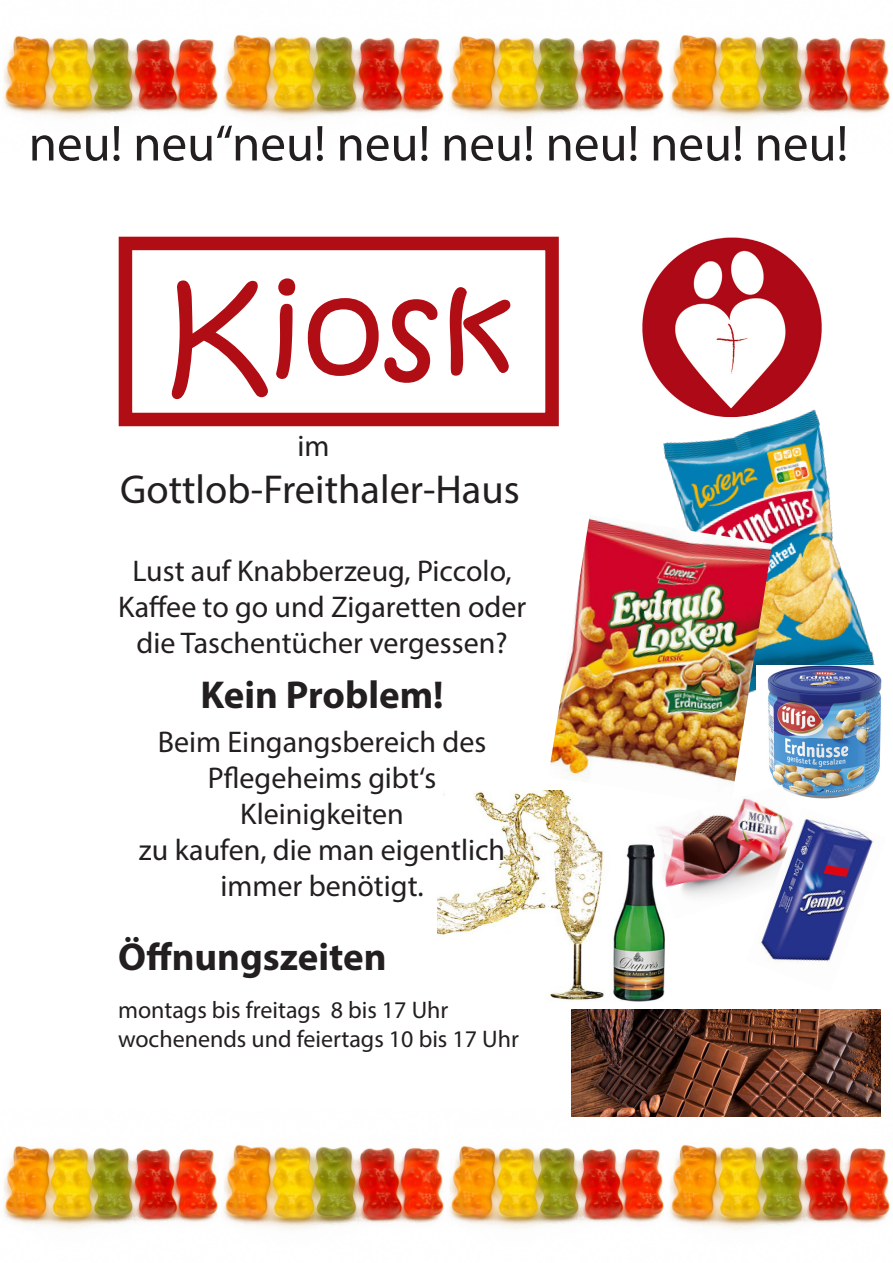
<style>
.page{position:relative;width:893px;height:1263px;background:#fff}
.page>*{position:absolute;margin:0;border:0;box-sizing:border-box;transform-origin:0 0}
.t1{font:127.35px "Kristen ITC";color:#b00d15}
.t2{font:51px "Myriad Pro";color:#231f20}
.t3{font:40.5px "Myriad Pro";color:#231f20}
.t4{font:700 39px "Myriad Pro";color:#231f20}
.t5{font:30px/36px "Myriad Pro";color:#231f20;text-align:center}
.t6{font:24px/28.8px "Myriad Pro";color:#231f20}
</style>
<div class="page">
<img style="left:438px;top:791px;width:226px;height:210px">
<img style="left:3px;top:34px;width:887px;height:86px">
<div style="left:119px;top:237px;width:440px;height:189px;border:14px solid #b00d15"></div>
<img style="left:642px;top:237px;width:180px;height:171px">
<img style="left:3px;top:1110px;width:887px;height:120px">
<img style="left:663px;top:408px;width:212px;height:257px">
<img style="left:548px;top:515px;width:224px;height:290px">
<img style="left:757px;top:665px;width:125px;height:134px">
<img style="left:572px;top:1010px;width:308px;height:106px">
<img style="left:646px;top:784px;width:164px;height:135px">
<img style="left:746px;top:807px;width:128px;height:155px">
<p class="t2" style="left:29px;top:112px;width:821px">neu! neu“neu! neu! neu! neu! neu! neu!</p>
<p class="t1" style="left:165px;top:250px;width:350px">Kiosk</p>
<p class="t5" style="left:298px;top:428px;width:34px">im</p>
<p class="t3" style="left:120px;top:465px;width:401px">Gottlob-Freithaler-Haus</p>
<p class="t5" style="left:118px;top:552px;width:410px">Lust auf Knabberzeug, Piccolo,<br>Kaffee to go und Zigaretten oder die Taschentücher vergessen?</p>
<p class="t4" style="left:200px;top:669px;width:245px">Kein Problem!</p>
<p class="t5" style="left:158px;top:724px;width:330px">Beim Eingangsbereich des<br>Pflegeheims gibt‘s</p>
<p class="t5" style="left:240px;top:796px;width:165px">Kleinigkeiten</p>
<p class="t5" style="left:139px;top:832px;width:368px">zu kaufen, die man eigentlich immer benötigt.</p>
<p class="t4" style="left:118px;top:931px;width:270px">Öffnungszeiten</p>
<p class="t6" style="left:118px;top:995px;width:402px">montags bis freitags 8 bis 17 Uhr wochenends und feiertags 10 bis 17 Uhr</p>
</div>
